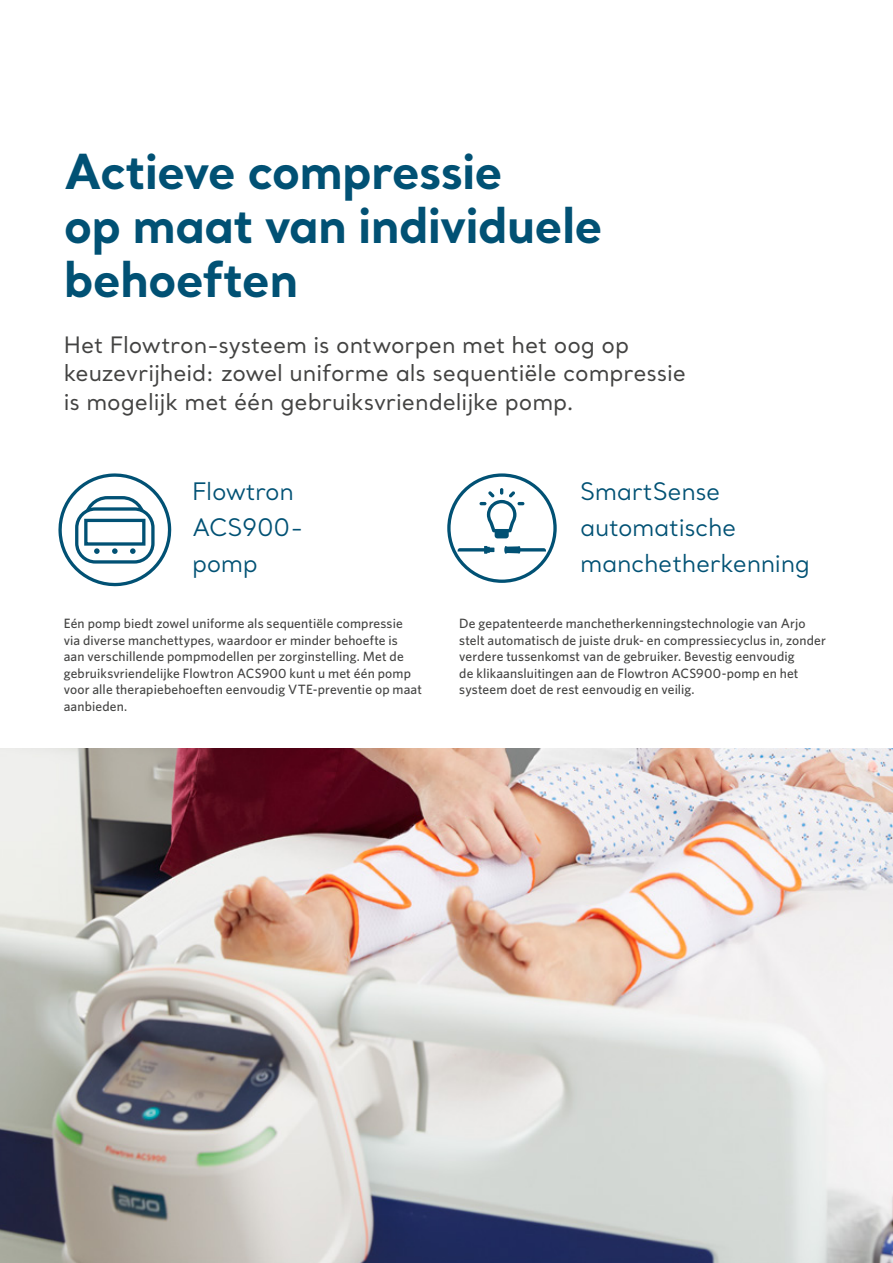
<style>
.page{position:relative;width:893px;height:1263px;background:#fff}
.page>*{position:absolute;margin:0;border:0;box-sizing:border-box;transform-origin:0 0}
.Headline_Santral_Bol{font:700 48px/54px "Santral";letter-spacing:-.02em;color:#015174}
.Headline_Santral_Bol-2{font:24px/36px "Santral";letter-spacing:-.015em;color:#015174}
.Call-out_text_Santra{font:22.5px/28.5px "Santral";letter-spacing:-.005em;color:#434342}
.Body_copy_Whitney_Me{font:500 13.5px/16.5px "Whitney HTF";letter-spacing:.01em;color:#434342}
</style>
<div class="page">
<img style="left:0;top:748px;width:893px;height:515px">
<svg style="left:58px;top:473px;width:114px;height:114px"></svg>
<div style="left:84px;top:519px;width:61px;height:27px;border:3px solid #015174"></div>
<div style="left:447px;top:473px;width:110px;height:110px;border:3px solid #015174;border-radius:50%"></div>
<svg style="left:479px;top:488px;width:45px;height:50px"></svg>
<svg style="left:504px;top:546px;width:42px;height:8px"></svg>
<svg style="left:458px;top:546px;width:36px;height:8px"></svg>
<p class="Headline_Santral_Bol" style="left:64px;top:143px;width:541px">Actieve compressie<br>op maat van individuele behoeften</p>
<p class="Call-out_text_Santra" style="left:64px;top:330px;width:624px">Het Flowtron-systeem is ontworpen met het oog op keuzevrijheid: zowel uniforme als sequentiële compressie is mogelijk met één gebruiksvriendelijke pomp.</p>
<p class="Headline_Santral_Bol-2" style="left:192px;top:473px;width:113px">Flowtron<br>ACS900- pomp</p>
<p class="Body_copy_Whitney_Me" style="left:64px;top:615px;width:360px">Eén pomp biedt zowel uniforme als sequentiële compressie via diverse manchettypes, waardoor er minder behoefte is aan verschillende pompmodellen per zorginstelling. Met de gebruiksvriendelijke Flowtron ACS900 kunt u met één pomp voor alle therapiebehoeften eenvoudig VTE-preventie op maat aanbieden.</p>
<p class="Headline_Santral_Bol-2" style="left:580px;top:473px;width:231px">SmartSense automatische manchetherkenning</p>
<p class="Body_copy_Whitney_Me" style="left:459px;top:615px;width:368px">De gepatenteerde manchetherkenningstechnologie van Arjo stelt automatisch de juiste druk- en compressiecyclus in, zonder verdere tussenkomst van de gebruiker. Bevestig eenvoudig<br>de klikaansluitingen aan de Flowtron ACS900-pomp en het systeem doet de rest eenvoudig en veilig.</p>
</div>
